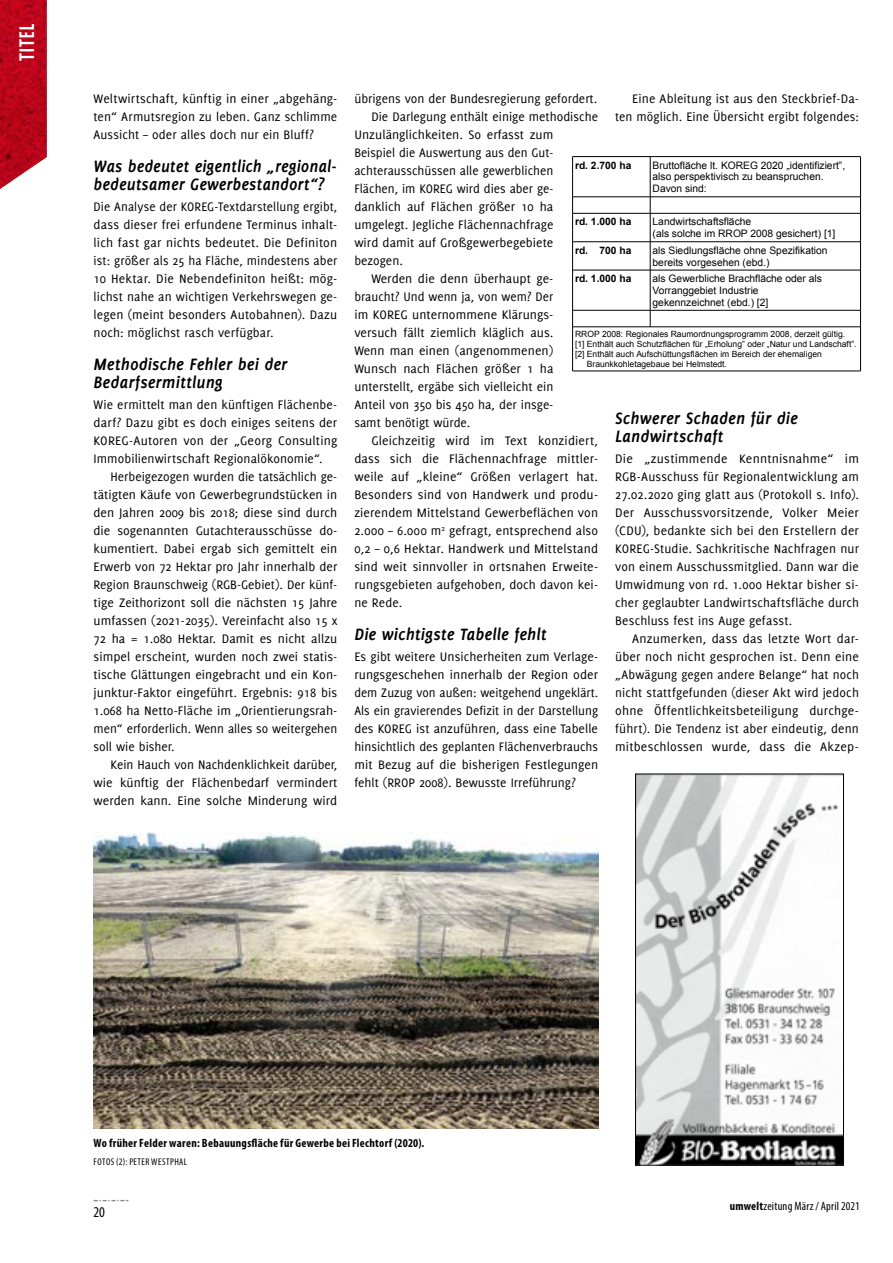
<style>
.page{position:relative;width:893px;height:1263px;background:#fff}
.page>*{position:absolute;margin:0;border:0;box-sizing:border-box;transform-origin:0 0}
.t1{font:700 21px "Yanone Kaffeesatz";letter-spacing:.06em;color:#fff}
.t2{font:italic 700 18px/18px "Delicious";color:#000}
.t3{font:condensed 15px "Myriad Pro";color:#000}
.t4{font:13.5px/18px "Delicious";letter-spacing:.005em;color:#000;text-align:justify}
.t5{font:700 condensed 12px "Myriad Pro";letter-spacing:.025em;color:#000}
.t6{font:condensed 12px "Myriad Pro";letter-spacing:.015em;color:#000}
.t7{font:10.2px/11.9px "Arial";color:#000}
.t8{font:700 10.2px "Arial";color:#000}
.t9{font:condensed 9.75px "Myriad Pro";letter-spacing:.045em;color:#000}
.t10{font:8.55px "Arial";color:#000}
.s1{font-weight:700}
</style>
<div class="page">
<svg style="left:94px;top:1200px;width:34px;height:1px"></svg>
<hr style="left:573px;top:156px;width:77px;height:1px;background:#000">
<hr style="left:650px;top:156px;width:210px;height:1px;background:#000">
<hr style="left:573px;top:197px;width:77px;height:1px;background:#000">
<hr style="left:650px;top:197px;width:210px;height:1px;background:#000">
<hr style="left:573px;top:213px;width:77px;height:1px;background:#000">
<hr style="left:650px;top:213px;width:210px;height:1px;background:#000">
<hr style="left:573px;top:241px;width:77px;height:1px;background:#000">
<hr style="left:650px;top:241px;width:210px;height:1px;background:#000">
<hr style="left:573px;top:270px;width:77px;height:1px;background:#000">
<hr style="left:650px;top:270px;width:210px;height:1px;background:#000">
<hr style="left:573px;top:310px;width:77px;height:1px;background:#000">
<hr style="left:650px;top:310px;width:210px;height:1px;background:#000">
<hr style="left:573px;top:327px;width:77px;height:1px;background:#000">
<hr style="left:650px;top:327px;width:210px;height:1px;background:#000">
<hr style="left:573px;top:371px;width:287px;height:1px;background:#000">
<hr style="left:572px;top:157px;width:1px;height:40px;background:#000">
<svg style="left:572px;top:197px;width:1px;height:73px"></svg>
<hr style="left:572px;top:270px;width:1px;height:40px;background:#000">
<svg style="left:572px;top:310px;width:1px;height:17px"></svg>
<hr style="left:572px;top:327px;width:1px;height:44px;background:#000">
<hr style="left:650px;top:157px;width:1px;height:40px;background:#000">
<svg style="left:650px;top:197px;width:1px;height:73px"></svg>
<hr style="left:650px;top:270px;width:1px;height:40px;background:#000">
<svg style="left:650px;top:310px;width:1px;height:17px"></svg>
<hr style="left:860px;top:157px;width:1px;height:40px;background:#000">
<svg style="left:860px;top:197px;width:1px;height:73px"></svg>
<hr style="left:860px;top:270px;width:1px;height:40px;background:#000">
<svg style="left:860px;top:310px;width:1px;height:17px"></svg>
<hr style="left:860px;top:327px;width:1px;height:44px;background:#000">
<img style="left:94px;top:832px;width:504px;height:296px">
<img style="left:637px;top:776px;width:205px;height:387px">
<div style="left:635px;top:774px;width:209px;height:391px;border:1px solid #000"></div>
<img style="left:0;top:0;width:47px;height:189px">
<h1 class="t1" style="left:14px;top:61px;width:39px;rotate:-90deg">TITEL</h1>
<p class="t4" style="left:94px;top:89px;width:245px">Weltwirtschaft, künftig in einer „abgehäng&shy;ten“ Armutsregion zu leben. Ganz schlimme Aussicht – oder alles doch nur ein Bluff?</p>
<h2 class="t2" style="left:94px;top:157px;width:245px">Was bedeutet eigentlich „regional&shy;bedeutsamer Gewerbestandort“?</h2>
<p class="t4" style="left:94px;top:197px;width:245px">Die Analyse der KOREG-Textdarstellung ergibt, dass dieser frei erfundene Terminus inhalt&shy;lich fast gar nichts bedeutet. Die Definiton ist: größer als 25 ha Fläche, mindestens aber 10 Hektar. Die Nebendefiniton heißt: mög&shy;lichst nahe an wichtigen Verkehrswegen ge&shy;legen (meint besonders Autobahnen). Dazu noch: möglichst rasch verfügbar.</p>
<h2 class="t2" style="left:94px;top:355px;width:195px">Methodische Fehler bei der<br>Bedarfsermittlung</h2>
<p class="t4" style="left:94px;top:395px;width:245px">Wie ermittelt man den künftigen Flächenbe&shy;darf? Dazu gibt es doch einiges seitens der KOREG-Autoren von der „Georg Consulting Immobilienwirtschaft Regionalökonomie“.</p>
<p class="t4" style="left:94px;top:467px;width:245px;text-indent:17px">Herbeigezogen wurden die tatsächlich ge&shy;tätigten Käufe von Gewerbegrundstücken in den Jahren 2009 bis 2018; diese sind durch die sogenannten Gutachterausschüsse do&shy;kumentiert. Dabei ergab sich gemittelt ein Erwerb von 72 Hektar pro Jahr innerhalb der Region Braunschweig (RGB-Gebiet). Der künf&shy;tige Zeithorizont soll die nächsten 15 Jahre umfassen (2021-2035). Vereinfacht also 15 x 72 ha = 1.080 Hektar. Damit es nicht allzu simpel erscheint, wurden noch zwei statis&shy;tische Glättungen eingebracht und ein Kon&shy;junktur-Faktor eingeführt. Ergebnis: 918 bis 1.068 ha Netto-Fläche im „Orientierungsrah&shy;men“ erforderlich. Wenn alles so weitergehen soll wie bisher.</p>
<p class="t4" style="left:94px;top:755px;width:245px;text-indent:17px">Kein Hauch von Nachdenklichkeit darüber, wie künftig der Flächenbedarf vermindert werden kann. Eine solche Minderung wird</p>
<p class="t4" style="left:354px;top:89px;width:244px">übrigens von der Bundesregierung gefordert.</p>
<p class="t4" style="left:371px;top:107px;width:228px">Die Darlegung enthält einige methodische</p>
<p class="t4" style="left:354px;top:125px;width:201px">Unzulänglichkeiten. So erfasst zum</p>
<p class="t4" style="left:354px;top:143px;width:200px">Beispiel die Auswertung aus den Gut-</p>
<p class="t4" style="left:354px;top:161px;width:201px">achterausschüssen alle gewerblichen</p>
<p class="t4" style="left:354px;top:179px;width:200px">Flächen, im KOREG wird dies aber ge-</p>
<p class="t4" style="left:354px;top:197px;width:201px">danklich auf Flächen größer 10 ha</p>
<p class="t4" style="left:354px;top:215px;width:201px">umgelegt. Jegliche Flächennachfrage</p>
<p class="t4" style="left:354px;top:233px;width:201px">wird damit auf Großgewerbegebiete</p>
<p class="t4" style="left:354px;top:251px;width:50px">bezogen.</p>
<p class="t4" style="left:371px;top:269px;width:183px">Werden die denn überhaupt ge-</p>
<p class="t4" style="left:354px;top:287px;width:201px">braucht? Und wenn ja, von wem? Der</p>
<p class="t4" style="left:354px;top:305px;width:200px">im KOREG unternommene Klärungs-</p>
<p class="t4" style="left:354px;top:323px;width:201px">versuch fällt ziemlich kläglich aus.</p>
<p class="t4" style="left:354px;top:341px;width:201px">Wenn man einen (angenommenen)</p>
<p class="t4" style="left:354px;top:359px;width:201px">Wunsch nach Flächen größer 1 ha</p>
<p class="t4" style="left:354px;top:377px;width:201px">unterstellt, ergäbe sich vielleicht ein</p>
<p class="t4" style="left:354px;top:395px;width:200px">Anteil von 350 bis 450 ha, der insge-</p>
<p class="t4" style="left:354px;top:413px;width:118px">samt benötigt würde.</p>
<p class="t4" style="left:371px;top:431px;width:228px">Gleichzeitig wird im Text konzidiert,</p>
<p class="t4" style="left:354px;top:449px;width:245px">dass sich die Flächennachfrage mittler-</p>
<p class="t4" style="left:354px;top:467px;width:245px">weile auf „kleine“ Größen verlagert hat.</p>
<p class="t4" style="left:354px;top:485px;width:245px">Besonders sind von Handwerk und produ-</p>
<p class="t4" style="left:354px;top:503px;width:245px">zierendem Mittelstand Gewerbeflächen von</p>
<p class="t4" style="left:354px;top:521px;width:245px">2.000 – 6.000 m<sup>2</sup> gefragt, entsprechend also</p>
<p class="t4" style="left:354px;top:539px;width:245px">0,2 – 0,6 Hektar. Handwerk und Mittelstand</p>
<p class="t4" style="left:354px;top:557px;width:245px">sind weit sinnvoller in ortsnahen Erweite-</p>
<p class="t4" style="left:354px;top:575px;width:245px">rungsgebieten aufgehoben, doch davon kei-</p>
<p class="t4" style="left:354px;top:593px;width:49px">ne Rede.</p>
<h2 class="t2" style="left:354px;top:625px;width:194px">Die wichtigste Tabelle fehlt</h2>
<p class="t4" style="left:354px;top:647px;width:245px">Es gibt weitere Unsicherheiten zum Verlage&shy;rungsgeschehen innerhalb der Region oder dem Zuzug von außen: weitgehend ungeklärt.<br>Als ein gravierendes Defizit in der Darstellung des KOREG ist anzuführen, dass eine Tabelle hinsichtlich des geplanten Flächenverbrauchs mit Bezug auf die bisherigen Festlegungen fehlt (RROP 2008). Bewusste Irreführung?</p>
<p class="t4" style="left:615px;top:89px;width:245px;text-align:right">Eine Ableitung ist aus den Steckbrief-Da&shy;ten möglich. Eine Übersicht ergibt folgendes:</p>
<p class="t8" style="left:575px;top:159px;width:58px">rd. 2.700 ha</p>
<p class="t7" style="left:653px;top:160px;width:194px">Bruttofläche lt. KOREG 2020 „identifiziert‟, also perspektivisch zu beanspruchen.<br>Davon sind:</p>
<p class="t8" style="left:575px;top:216px;width:58px">rd. 1.000 ha</p>
<p class="t7" style="left:653px;top:217px;width:184px">Landwirtschaftsfläche<br>(als solche im RROP 2008 gesichert) [1]</p>
<p class="t8" style="left:575px;top:244px;width:58px">rd. 700 ha</p>
<p class="t7" style="left:653px;top:245px;width:176px">als Siedlungsfläche ohne Spezifikation bereits vorgesehen (ebd.)</p>
<p class="t8" style="left:575px;top:273px;width:58px">rd. 1.000 ha</p>
<p class="t7" style="left:653px;top:274px;width:171px">als Gewerbliche Brachfläche oder als<br>Vorranggebiet Industrie gekennzeichnet (ebd.) [2]</p>
<p class="t10" style="left:575px;top:331px;width:272px">RROP 2008: Regionales Raumordnungsprogramm 2008, derzeit gültig.</p>
<p class="t10" style="left:575px;top:341px;width:283px">[1] Enthält auch Schutzflächen für „Erholung‟ oder „Natur und Landschaft‟.</p>
<p class="t10" style="left:575px;top:351px;width:248px">[2] Enthält auch Aufschüttungsflächen im Bereich der ehemaligen</p>
<p class="t10" style="left:587px;top:360px;width:142px">Braunkkohletagebaue bei Helmstedt.</p>
<h2 class="t2" style="left:615px;top:409px;width:184px">Schwerer Schaden für die<br>Landwirtschaft</h2>
<p class="t4" style="left:615px;top:449px;width:245px">Die „zustimmende Kenntnisnahme“ im RGB-Ausschuss für Regionalentwicklung am 27.02.2020 ging glatt aus (Protokoll s. Info).<br>Der Ausschussvorsitzende, Volker Meier (CDU), bedankte sich bei den Erstellern der KOREG-Studie. Sachkritische Nachfragen nur von einem Ausschussmitglied. Dann war die Umwidmung von rd. 1.000 Hektar bisher si&shy;cher geglaubter Landwirtschaftsfläche durch Beschluss fest ins Auge gefasst.</p>
<p class="t4" style="left:615px;top:629px;width:245px;text-indent:17px">Anzumerken, dass das letzte Wort dar&shy;über noch nicht gesprochen ist. Denn eine „Abwägung gegen andere Belange“ hat noch nicht stattfgefunden (dieser Akt wird jedoch ohne Öffentlichkeitsbeteiligung durchge&shy;führt). Die Tendenz ist aber eindeutig, denn mitbeschlossen wurde, dass die Akzep-</p>
<p class="t5" style="left:94px;top:1136px;width:332px">Wo früher Felder waren: Bebauungsfläche für Gewerbe bei Flechtorf (2020).</p>
<p class="t9" style="left:94px;top:1156px;width:95px">FOTOS (2): PETER WESTPHAL</p>
<p class="t3" style="left:94px;top:1202px;width:13px">20</p>
<p class="t6" style="left:730px;top:1199px;width:131px"><span class="s1">umwelt</span>zeitung März / April 2021</p>
</div>
